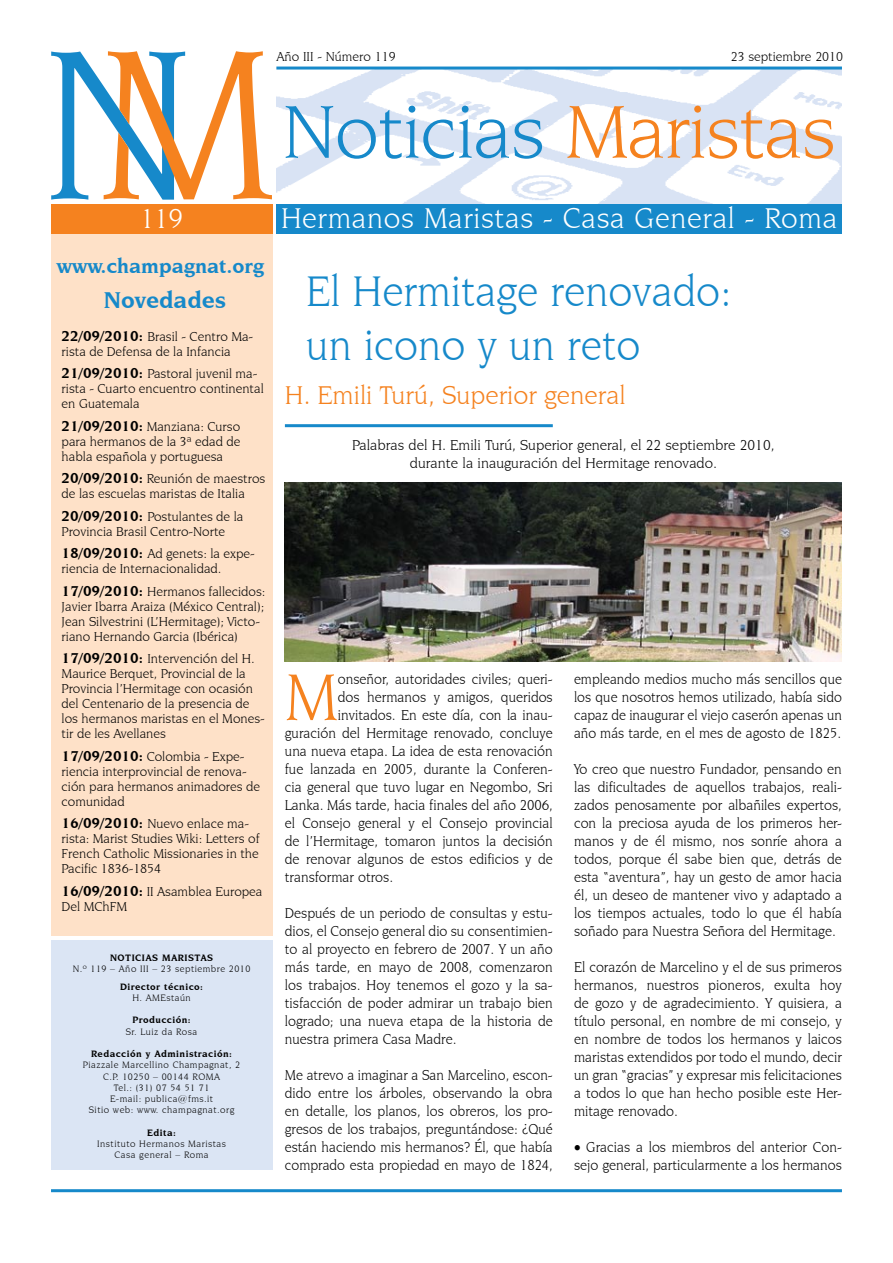
<style>
.page{position:relative;width:893px;height:1263px;background:#fff}
.page>*{position:absolute;margin:0;border:0;box-sizing:border-box;transform-origin:0 0}
.t1{font:79.5px "Novarese IT Cby BT";letter-spacing:-.015em;color:#1689ca}
.t2{font:70.05px "Novarese IT Cby BT";color:#f5821f;scale:.95 1}
.t3{font:45px/54px "Novarese IT Cby BT";color:#1689ca;scale:.96 1}
.t4{font:30px "Novarese IT Cby BT";letter-spacing:.02em;color:#fff}
.t5{font:28.5px "Novarese IT Cby BT";color:#fff}
.t6{font:27px "Novarese IT Cby BT";color:#f5821f}
.t7{font:700 24px "Novarese IT Cby BT";color:#1689ca}
.t8{font:700 21px "Novarese IT Cby BT";color:#1689ca}
.t9{font:15px/18px "Novarese IT Cby BT";color:#000;text-align:justify;scale:.95 1}
.t10{font:15px/18px "Novarese IT Cby BT";color:#000;text-align:justify;scale:.94 1}
.t11{font:15px/18px "Novarese IT Cby BT";color:#000;text-align:center}
.t12{font:13.5px/15px "Novarese IT Cby BT";color:#000}
.t13{font:9.75px/11.2px "Novarese IT Cby BT";letter-spacing:.05em;color:#000;text-align:center}
.t14{font:700 9.75px "Novarese IT Cby BT";letter-spacing:.05em;color:#000}
.s1{color:#f5821f}
.s2{font-weight:700;font-size:15px}
</style>
<div class="page">
<img style="left:276px;top:70px;width:566px;height:134px">
<hr style="left:276px;top:67px;width:566px;height:3px;background:#1689ca">
<div style="left:276px;top:204px;width:566px;height:30px;background:#1689ca"></div>
<svg style="left:51px;top:51px;width:221px;height:149px"></svg>
<hr style="left:51px;top:1189px;width:791px;height:3px;background:#1689ca">
<div style="left:51px;top:234px;width:221px;height:701px;background:#fee1c8"></div>
<div style="left:51px;top:940px;width:221px;height:229px;background:#dbe5f4"></div>
<div style="left:51px;top:204px;width:221px;height:30px;background:#f5821f"></div>
<hr style="left:285px;top:424px;width:268px;height:3px;background:#1689ca">
<img style="left:285px;top:483px;width:557px;height:178px">
<p class="t12" style="left:276px;top:49px;width:121px">Año III - Número 119</p>
<p class="t12" style="left:731px;top:49px;width:114px">23 septiembre 2010</p>
<h1 class="t1" style="left:282px;top:85px;width:555px">Noticias <span class="s1">Maristas</span></h1>
<h3 class="t5" style="left:140px;top:202px;width:45px">119</h3>
<h3 class="t8" style="left:57px;top:253px;width:209px">www.champagnat.org</h3>
<h3 class="t7" style="left:104px;top:285px;width:124px">Novedades</h3>
<p class="t12" style="left:62px;top:328px;width:193px"><span class="s2">22/09/2010:</span> Brasil - Centro Ma&shy;rista de Defensa de la Infancia</p>
<p class="t12" style="left:62px;top:366px;width:204px"><span class="s2">21/09/2010:</span> Pastoral juvenil ma&shy;rista - Cuarto encuentro continental en Guatemala</p>
<p class="t12" style="left:62px;top:418px;width:180px;text-align:justify"><span class="s2">21/09/2010:</span> Manziana: Curso para hermanos de la 3ª edad de habla española y portuguesa</p>
<p class="t12" style="left:62px;top:471px;width:205px"><span class="s2">20/09/2010:</span> Reunión de maestros de las escuelas maristas de Italia</p>
<p class="t12" style="left:62px;top:508px;width:183px"><span class="s2">20/09/2010:</span> Postulantes de la<br>Provincia Brasil Centro-Norte</p>
<p class="t12" style="left:62px;top:546px;width:195px"><span class="s2">18/09/2010:</span> Ad genets: la expe&shy;riencia de Internacionalidad.</p>
<p class="t12" style="left:62px;top:583px;width:205px"><span class="s2">17/09/2010:</span> Hermanos fallecidos:<br>Javier Ibarra Araiza (México Central); Jean Silvestrini (L’Hermitage); Victo&shy;riano Hernando Garcia (Ibérica)</p>
<p class="t12" style="left:62px;top:651px;width:205px"><span class="s2">17/09/2010:</span> Intervención del H.<br>Maurice Berquet, Provincial de la<br>Provincia l’Hermitage con ocasión del Centenario de la presencia de los hermanos maristas en el Mones&shy;tir de les Avellanes</p>
<p class="t12" style="left:62px;top:748px;width:200px"><span class="s2">17/09/2010:</span> Colombia - Expe&shy;riencia interprovincial de renova&shy;ción para hermanos animadores de comunidad</p>
<p class="t12" style="left:62px;top:816px;width:199px"><span class="s2">16/09/2010:</span> Nuevo enlace ma&shy;rista: Marist Studies Wiki: Letters of<br>French Catholic Missionaries in the<br>Pacific 1836-1854</p>
<p class="t12" style="left:62px;top:883px;width:202px"><span class="s2">16/09/2010:</span> II Asamblea Europea<br>Del MChFM</p>
<p class="t14" style="left:110px;top:952px;width:104px">noticiaS MARISTAS</p>
<p class="t13" style="left:73px;top:963px;width:179px">N.º 119 – Año III – 23 septiembre 2010</p>
<p class="t14" style="left:120px;top:980px;width:85px">Director técnico:</p>
<p class="t13" style="left:132px;top:992px;width:60px">H. AMEstaún</p>
<p class="t14" style="left:132px;top:1014px;width:60px">Producción:</p>
<p class="t13" style="left:126px;top:1025px;width:73px">Sr. Luiz da Rosa</p>
<p class="t14" style="left:91px;top:1048px;width:143px">Redacción y Administración:</p>
<p class="t13" style="left:83px;top:1059px;width:159px">Piazzale Marcellino Champagnat, 2<br>C.P. 10250 – 00144 ROMA<br>Tel.: (31) 07 54 51 71<br>E-mail: publica@fms.it<br>Sitio web: www. champagnat.org</p>
<p class="t14" style="left:147px;top:1126px;width:30px">Edita:</p>
<p class="t13" style="left:97px;top:1138px;width:130px">Instituto Hermanos Maristas<br>Casa general – Roma</p>
<h3 class="t4" style="left:281px;top:201px;width:558px">Hermanos Maristas - Casa General - Roma</h3>
<h3 class="t3" style="left:306px;top:264px;width:444px">El Hermitage renovado: un icono y un reto</h3>
<h3 class="t6" style="left:285px;top:379px;width:342px">H. Emili Turú, Superior general</h3>
<p class="t11" style="left:352px;top:436px;width:424px">Palabras del H. Emili Turú, Superior general, el 22 septiembre 2010, durante la inauguración del Hermitage renovado.</p>
<h2 class="t2" style="left:285px;top:656px;width:57px">M</h2>
<p class="t9" style="left:338px;top:670px;width:228px">onseñor, autoridades civiles; queri-</p>
<p class="t9" style="left:338px;top:688px;width:228px">dos hermanos y amigos, queridos</p>
<p class="t9" style="left:338px;top:706px;width:228px">invitados. En este día, con la inau-</p>
<p class="t9" style="left:285px;top:724px;width:283px">guración del Hermitage renovado, concluye</p>
<p class="t9" style="left:285px;top:742px;width:283px">una nueva etapa. La idea de esta renovación</p>
<p class="t9" style="left:285px;top:760px;width:283px">fue lanzada en 2005, durante la Conferen-</p>
<p class="t9" style="left:285px;top:778px;width:283px">cia general que tuvo lugar en Negombo, Sri</p>
<p class="t9" style="left:285px;top:796px;width:283px">Lanka. Más tarde, hacia finales del año 2006,</p>
<p class="t9" style="left:285px;top:814px;width:283px">el Consejo general y el Consejo provincial</p>
<p class="t9" style="left:285px;top:832px;width:283px">de l’Hermitage, tomaron juntos la decisión</p>
<p class="t9" style="left:285px;top:850px;width:283px">de renovar algunos de estos edificios y de</p>
<p class="t9" style="left:285px;top:868px;width:115px">transformar otros.</p>
<p class="t9" style="left:285px;top:904px;width:283px">Después de un periodo de consultas y estu&shy;dios, el Consejo general dio su consentimien&shy;to al proyecto en febrero de 2007. Y un año más tarde, en mayo de 2008, comenzaron los trabajos. Hoy tenemos el gozo y la sa&shy;tisfacción de poder admirar un trabajo bien logrado; una nueva etapa de la historia de nuestra primera Casa Madre.</p>
<p class="t10" style="left:285px;top:1066px;width:286px">Me atrevo a imaginar a San Marcelino, escon&shy;dido entre los árboles, observando la obra en detalle, los planos, los obreros, los pro&shy;gresos de los trabajos, preguntándose: ¿Qué están haciendo mis hermanos? Él, que había comprado esta propiedad en mayo de 1824,</p>
<p class="t10" style="left:574px;top:670px;width:286px">empleando medios mucho más sencillos que los que nosotros hemos utilizado, había sido capaz de inaugurar el viejo caserón apenas un año más tarde, en el mes de agosto de 1825.</p>
<p class="t9" style="left:574px;top:760px;width:283px">Yo creo que nuestro Fundador, pensando en las dificultades de aquellos trabajos, reali&shy;zados penosamente por albañiles expertos, con la preciosa ayuda de los primeros her&shy;manos y de él mismo, nos sonríe ahora a todos, porque él sabe bien que, detrás de esta “aventura”, hay un gesto de amor hacia él, un deseo de mantener vivo y adaptado a los tiempos actuales, todo lo que él había soñado para Nuestra Señora del Hermitage.</p>
<p class="t9" style="left:574px;top:958px;width:283px">El corazón de Marcelino y el de sus primeros hermanos, nuestros pioneros, exulta hoy de gozo y de agradecimiento. Y quisiera, a título personal, en nombre de mi consejo, y en nombre de todos los hermanos y laicos maristas extendidos por todo el mundo, decir un gran “gracias” y expresar mis felicitaciones a todos lo que han hecho posible este Her&shy;mitage renovado.</p>
<p class="t9" style="left:574px;top:1138px;width:283px">• Gracias a los miembros del anterior Con&shy;sejo general, particularmente a los hermanos</p>
</div>
